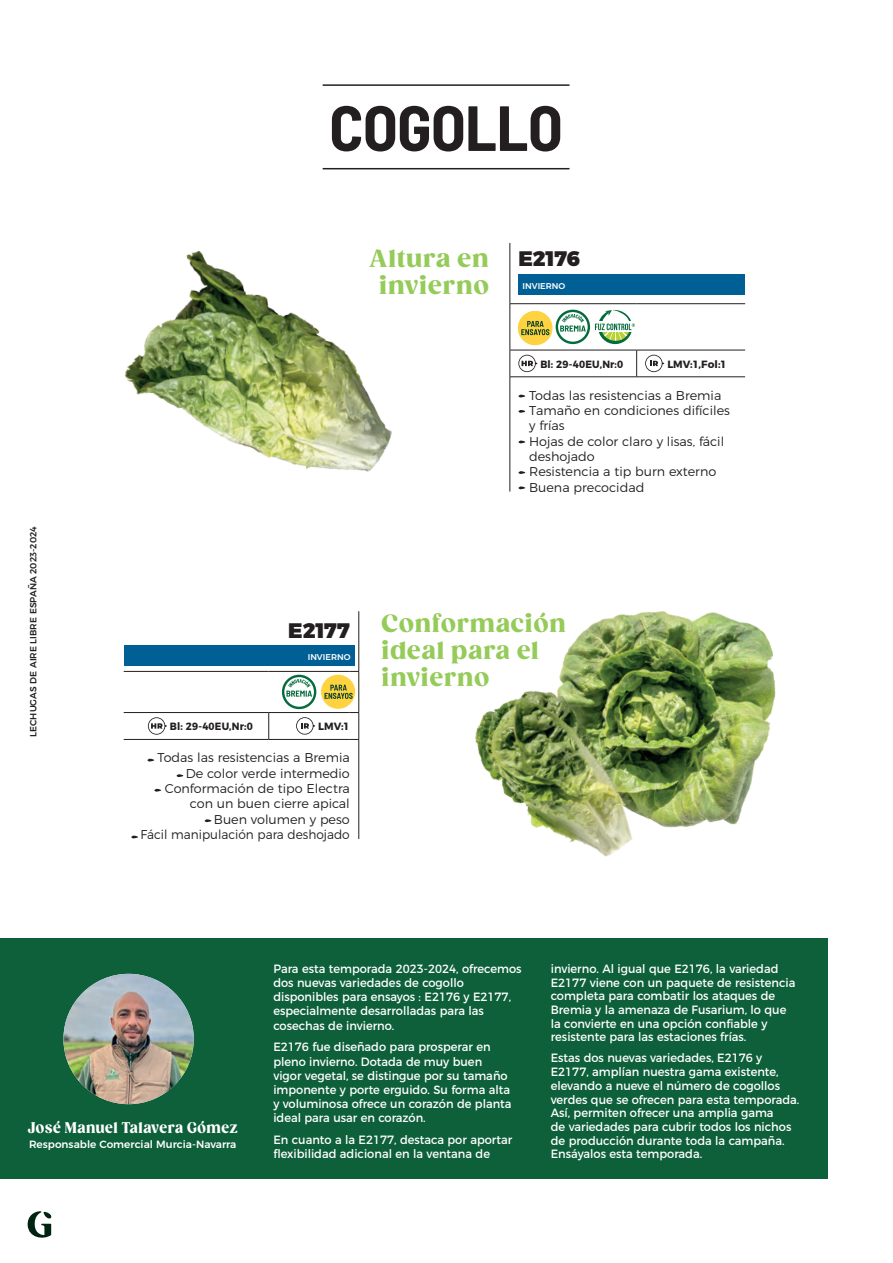
<style>
.page{position:relative;width:893px;height:1263px;background:#fff}
.page>*{position:absolute;margin:0;border:0;box-sizing:border-box;transform-origin:0 0}
.t1{font:700 semi-condensed 63.75px "Barlow";letter-spacing:-.01em;color:#231f20}
.t2{font:900 24px/27px "Gazpacho";letter-spacing:.04em;color:#95cb58}
.t3{font:900 21px "Montserrat";letter-spacing:-.005em;color:#231f20}
.t4{font:900 15px "Gazpacho";letter-spacing:.04em;color:#fff;scale:.9 1}
.t5{font:300 12.75px/15.3px "Montserrat";color:#231f20;text-align:right}
.t6{font:12px/13.6px "Montserrat";color:#fff;scale:.95 1}
.t7{font:500 10.5px "Montserrat";color:#fff}
.t8{font:700 10.5px "Montserrat";letter-spacing:.015em;color:#231f20;scale:.94 1}
.t9{font:700 10.5px "Montserrat";letter-spacing:.015em;color:#231f20}
.t10{font:500 9px "Montserrat";color:#231f20}
.t11{font:500 8.4px "Montserrat";color:#fff}
</style>
<div class="page">
<svg style="left:27px;top:1211px;width:25px;height:27px"></svg>
<hr style="left:323px;top:84px;width:246px;height:2px;background:#231f20">
<hr style="left:323px;top:168px;width:246px;height:1px;background:#231f20">
<img style="left:124px;top:251px;width:268px;height:221px">
<hr style="left:124px;top:671px;width:145px;height:1px;background:#231f20">
<hr style="left:269px;top:671px;width:81px;height:1px;background:#231f20">
<hr style="left:124px;top:712px;width:145px;height:1px;background:#231f20">
<hr style="left:124px;top:739px;width:145px;height:1px;background:#231f20">
<hr style="left:269px;top:712px;width:81px;height:1px;background:#231f20">
<hr style="left:269px;top:739px;width:81px;height:1px;background:#231f20">
<hr style="left:359px;top:611px;width:1px;height:60px;background:#231f20">
<hr style="left:359px;top:672px;width:1px;height:40px;background:#231f20">
<svg style="left:350px;top:712px;width:10px;height:28px"></svg>
<hr style="left:359px;top:740px;width:1px;height:99px;background:#231f20">
<svg style="left:268px;top:713px;width:1px;height:26px"></svg>
<svg style="left:148px;top:717px;width:19px;height:18px"></svg>
<svg style="left:296px;top:717px;width:19px;height:18px"></svg>
<div style="left:321px;top:675px;width:34px;height:34px;background:#ffd33f;border-radius:50%"></div>
<svg style="left:325px;top:685px;width:28px;height:14px"></svg>
<hr style="left:510px;top:377px;width:1px;height:115px;background:#231f20">
<hr style="left:510px;top:243px;width:1px;height:60px;background:#231f20">
<hr style="left:510px;top:303px;width:127px;height:1px;background:#231f20">
<hr style="left:637px;top:303px;width:108px;height:1px;background:#231f20">
<hr style="left:510px;top:304px;width:1px;height:46px;background:#231f20">
<hr style="left:510px;top:350px;width:127px;height:1px;background:#231f20">
<svg style="left:510px;top:350px;width:1px;height:27px"></svg>
<hr style="left:510px;top:377px;width:127px;height:1px;background:#231f20">
<hr style="left:637px;top:350px;width:108px;height:1px;background:#231f20">
<svg style="left:636px;top:350px;width:1px;height:27px"></svg>
<hr style="left:637px;top:377px;width:108px;height:1px;background:#231f20">
<div style="left:518px;top:274px;width:227px;height:20px;background:#006096"></div>
<svg style="left:556px;top:310px;width:79px;height:34px"></svg>
<svg style="left:518px;top:355px;width:19px;height:17px"></svg>
<svg style="left:645px;top:355px;width:19px;height:17px"></svg>
<svg style="left:518px;top:394px;width:8px;height:3px"></svg>
<svg style="left:518px;top:410px;width:8px;height:3px"></svg>
<svg style="left:518px;top:440px;width:8px;height:3px"></svg>
<svg style="left:518px;top:471px;width:8px;height:3px"></svg>
<svg style="left:518px;top:486px;width:8px;height:3px"></svg>
<div style="left:518px;top:311px;width:34px;height:34px;background:#ffd33f;border-radius:50%"></div>
<svg style="left:521px;top:321px;width:28px;height:15px"></svg>
<img style="left:475px;top:611px;width:301px;height:246px">
<div style="left:0;top:939px;width:827px;height:240px;background:#0e603a"></div>
<img style="left:63px;top:974px;width:131px;height:130px;border-radius:65px">
<svg style="left:282px;top:675px;width:34px;height:34px"></svg>
<svg style="left:147px;top:758px;width:8px;height:3px"></svg>
<svg style="left:176px;top:774px;width:8px;height:3px"></svg>
<svg style="left:154px;top:789px;width:7px;height:3px"></svg>
<svg style="left:205px;top:819px;width:7px;height:3px"></svg>
<svg style="left:131px;top:835px;width:7px;height:3px"></svg>
<div style="left:124px;top:646px;width:231px;height:20px;background:#006096"></div>
<h1 class="t1" style="left:329px;top:82px;width:235px">COGOLLO</h1>
<h2 class="t2" style="left:369px;top:245px;width:121px;text-align:center">Altura en invierno</h2>
<h3 class="t3" style="left:518px;top:241px;width:63px">E2176</h3>
<p class="t11" style="left:523px;top:279px;width:44px">INVIERNO</p>
<p class="t10" style="left:26px;top:737px;width:212px;rotate:-90deg">LECHUGAS DE AIRE LIBRE ESPAÑA 2023-2024</p>
<p class="t8" style="left:540px;top:355px;width:90px">Bl: 29-40EU,Nr:0</p>
<p class="t9" style="left:667px;top:355px;width:61px">LMV:1,Fol:1</p>
<p class="t5" style="left:529px;top:386px;width:202px;text-align:left">Todas las resistencias a Bremia<br>Tamaño en condiciones difíciles y frías<br>Hojas de color claro y lisas, fácil deshojado<br>Resistencia a tip burn externo<br>Buena precocidad</p>
<h3 class="t3" style="left:288px;top:612px;width:63px">E2177</h3>
<p class="t11" style="left:308px;top:650px;width:44px">INVIERNO</p>
<p class="t8" style="left:170px;top:718px;width:90px">Bl: 29-40EU,Nr:0</p>
<p class="t9" style="left:318px;top:718px;width:33px">LMV:1</p>
<p class="t5" style="left:140px;top:749px;width:211px">Todas las resistencias a Bremia<br>De color verde intermedio<br>Conformación de tipo Electra con un buen cierre apical<br>Buen volumen y peso<br>Fácil manipulación para deshojado</p>
<h2 class="t2" style="left:382px;top:610px;width:186px">Conformación ideal para el invierno</h2>
<p class="t4" style="left:28px;top:1118px;width:235px">José Manuel Talavera Gómez</p>
<p class="t7" style="left:29px;top:1135px;width:209px">Responsable Comercial Murcia-Navarra</p>
<p class="t6" style="left:273px;top:960px;width:263px;line-height:14.2px">Para esta temporada 2023-2024, ofrecemos dos nuevas variedades de cogollo disponibles para ensayos : E2176 y E2177, especialmente desarrolladas para las cosechas de invierno.</p>
<p class="t6" style="left:273px;top:1039px;width:252px;line-height:14.2px">E2176 fue diseñado para prosperar en pleno invierno. Dotada de muy buen vigor vegetal, se distingue por su tamaño imponente y porte erguido. Su forma alta y voluminosa ofrece un corazón de planta ideal para usar en corazón.</p>
<p class="t6" style="left:273px;top:1131px;width:253px;line-height:14.2px">En cuanto a la E2177, destaca por aportar flexibilidad adicional en la ventana de</p>
<p class="t6" style="left:551px;top:961px;width:259px">invierno. Al igual que E2176, la variedad E2177 viene con un paquete de resistencia completa para combatir los ataques de Bremia y la amenaza de Fusarium, lo que la convierte en una opción confiable y resistente para las estaciones frías.</p>
<p class="t6" style="left:551px;top:1050px;width:263px">Estas dos nuevas variedades, E2176 y E2177, amplían nuestra gama existente, elevando a nueve el número de cogollos verdes que se ofrecen para esta temporada.<br>Así, permiten ofrecer una amplia gama<br>de variedades para cubrir todos los nichos de producción durante toda la campaña.<br>Ensáyalos esta temporada.</p>
</div>
